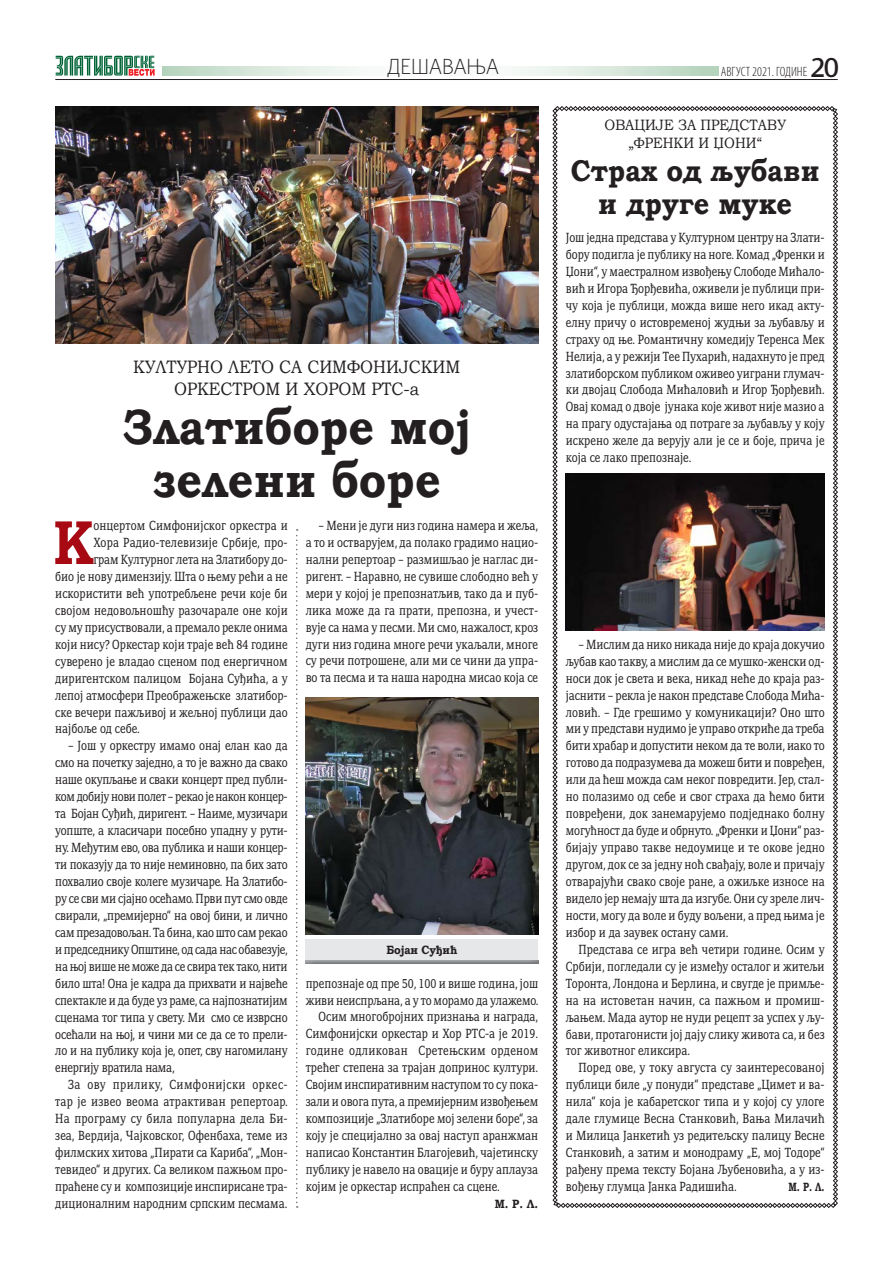
<style>
.page{position:relative;width:893px;height:1263px;background:#fff}
.page>*{position:absolute;margin:0;border:0;box-sizing:border-box;transform-origin:0 0}
.t1{font:700 62.55px "Bookman Old Style";color:#a70a12;scale:.8 1}
.t2{font:700 49.5px/52.5px "Bookman Old Style";color:#231f20;text-align:center;scale:.9 1}
.t3{font:700 30px/33px "Bookman Old Style";color:#231f20;text-align:center;scale:.9 1}
.t4{font:21px "Adamant Sans Pro Th";color:#231f20}
.t5{font:18px/21.6px "Bookman Old Style";color:#231f20;text-align:center;scale:.9 1}
.t6{font:15px/18px "Bookman Old Style";color:#231f20;text-align:center;scale:.9 1}
.t7{font:300 condensed 13.5px "Myriad Pro";color:#231f20}
.t8{font:12.75px/17px "Adamant";color:#231f20;text-align:justify;scale:.8 1}
.t9{font:12.75px "Adamant";letter-spacing:.025em;color:#231f20;scale:.8 1}
.t10{font:700 12px "Bookman Old Style";letter-spacing:-.01em;color:#231f20;scale:.9 1}
.t11{font:700 12px "Bookman Old Style";letter-spacing:-.01em;color:#231f20;scale:.75 1}
.s1{font-family:"Adamant Sans Pro Md";font-weight:400;font-stretch:normal;font-size:27px}
</style>
<div class="page">
<svg style="left:163px;top:67px;width:555px;height:9px"></svg>
<svg style="left:55px;top:55px;width:100px;height:21px"></svg>
<hr style="left:55px;top:79px;width:783px;height:1px;background:#231f20">
<img style="left:306px;top:697px;width:232px;height:237px">
<img style="left:55px;top:106px;width:483px;height:238px">
<svg style="left:552px;top:106px;width:286px;height:1102px"></svg>
<img style="left:566px;top:473px;width:259px;height:158px">
<div style="left:306px;top:939px;width:232px;height:21px;background:#e6e7e9"></div>
<svg style="left:296px;top:529px;width:2px;height:679px"></svg>
<h3 class="t4" style="left:387px;top:55px;width:113px">ДЕШАВАЊА</h3>
<p class="t7" style="left:721px;top:63px;width:120px">АВГУСТ 2021. ГОДИНЕ <span class="s1">20</span></p>
<h3 class="t5" style="left:133px;top:356px;width:365px">КУЛТУРНО ЛЕТО СА СИМФОНИЈСКИМ<br>ОРКЕСТРОМ И ХОРОМ РТС-а</h3>
<h2 class="t2" style="left:123px;top:401px;width:388px">Златиборе мој зелени боре</h2>
<h1 class="t1" style="left:53px;top:497px;width:52px">К</h1>
<p class="t8" style="left:93px;top:517px;width:244px">онцертом Симфонијског оркестра и</p>
<p class="t8" style="left:93px;top:534px;width:244px">Хора Радио-телевизије Србије, про-</p>
<p class="t8" style="left:93px;top:551px;width:244px">грам Културног лета на Златибору до-</p>
<p class="t8" style="left:55px;top:568px;width:292px">био је нову димензију. Шта о њему рећи а не</p>
<p class="t8" style="left:55px;top:585px;width:292px">искористити већ употребљене речи које би</p>
<p class="t8" style="left:55px;top:602px;width:292px">својом недовољношћу разочарале оне који</p>
<p class="t8" style="left:55px;top:619px;width:292px">су му присуствовали, а премало рекле онима</p>
<p class="t8" style="left:55px;top:636px;width:292px">који нису? Оркестар који траје већ 84 године</p>
<p class="t8" style="left:55px;top:653px;width:292px">суверено је владао сценом под енергичном</p>
<p class="t8" style="left:55px;top:670px;width:292px">диригентском палицом Бојана Суђића, а у</p>
<p class="t8" style="left:55px;top:686px;width:292px">лепој атмосфери Преображењске златибор-</p>
<p class="t8" style="left:55px;top:703px;width:292px">ске вечери пажљивој и жељној публици дао</p>
<p class="t8" style="left:55px;top:720px;width:107px">најбоље од себе.</p>
<p class="t8" style="left:55px;top:737px;width:292px;text-indent:13px">– Још у оркестру имамо онај елан као да смо на почетку заједно, а то је важно да свако наше окупљање и сваки концерт пред публи&shy;ком добију нови полет – рекао је након концер&shy;та Бојан Суђић, диригент. – Наиме, музичари уопште, а класичари посебно упадну у рути&shy;ну. Међутим ево, ова публика и наши концер&shy;ти показују да то није неминовно, па бих зато похвалио своје колеге музичаре. На Златибо&shy;ру се сви ми сјајно осећамо. Први пут смо овде свирали, „премијерно“ на овој бини, и лично сам презадовољан. Та бина, као што сам рекао и председнику Општине, од сада нас обавезује, на њој више не може да се свира тек тако, нити било шта! Она је кадра да прихвати и највеће спектакле и да буде уз раме, са најпознатијим сценама тог типа у свету. Ми смо се изврсно осећали на њој, и чини ми се да се то прели&shy;ло и на публику која је, опет, сву нагомилану енергију вратила нама,</p>
<p class="t8" style="left:55px;top:1076px;width:292px;text-indent:13px">За ову прилику, Симфонијски оркес&shy;тар је извео веома атрактиван репертоар.<br>На програму су била популарна дела Би&shy;зеа, Вердија, Чајковског, Офенбаха, теме из филмских хитова „Пирати са Кариба“, „Мон&shy;тевидео“ и других. Са великом пажњом про&shy;праћене су и композиције инспирисане тра&shy;диционалним народним српским песмама.</p>
<p class="t8" style="left:306px;top:517px;width:292px;text-indent:13px">– Мени је дуги низ година намера и жеља, а то и остварујем, да полако градимо нацио&shy;нални репертоар – размишљао је наглас ди&shy;ригент. – Наравно, не сувише слободно већ у мери у којој је препознатљив, тако да и пуб&shy;лика може да га прати, препозна, и учест&shy;вује са нама у песми. Ми смо, нажалост, кроз дуги низ година многе речи укаљали, многе су речи потрошене, али ми се чини да упра&shy;во та песма и та наша народна мисао која се</p>
<p class="t10" style="left:386px;top:941px;width:80px">Бојан Суђић</p>
<p class="t8" style="left:306px;top:974px;width:292px">препознаје од пре 50, 100 и више година, још</p>
<p class="t8" style="left:306px;top:991px;width:292px">живи неиспрљана, а у то морамо да улажемо.</p>
<p class="t8" style="left:318px;top:1008px;width:276px">Осим многобројних признања и награда,</p>
<p class="t8" style="left:306px;top:1025px;width:292px">Симфонијски оркестар и Хор РТС-а је 2019.</p>
<p class="t9" style="left:306px;top:1043px;width:292px">године одликован Сретењским орденом</p>
<p class="t8" style="left:306px;top:1059px;width:292px">трећег степена за трајан допринос култури.</p>
<p class="t8" style="left:306px;top:1076px;width:292px">Својим инспиративним наступом то су пока-</p>
<p class="t8" style="left:306px;top:1093px;width:292px">зали и овога пута, а премијерним извођењем</p>
<p class="t8" style="left:306px;top:1110px;width:292px">композиције „Златиборе мој зелени боре“, за</p>
<p class="t8" style="left:306px;top:1127px;width:292px">коју је специјално за овај наступ аранжман</p>
<p class="t8" style="left:306px;top:1144px;width:292px">написао Константин Благојевић, чајетинску</p>
<p class="t8" style="left:306px;top:1161px;width:292px">публику је навело на овације и буру аплауза</p>
<p class="t8" style="left:306px;top:1178px;width:244px">којим је оркестар испраћен са сцене.</p>
<p class="t10" style="left:495px;top:1195px;width:50px">М. Р. Л.</p>
<p class="t6" style="left:604px;top:116px;width:203px">ОВАЦИЈЕ ЗА ПРЕДСТАВУ „ФРЕНКИ И ЏОНИ“</p>
<h3 class="t3" style="left:571px;top:154px;width:278px">Страх од љубави и друге муке</h3>
<p class="t8" style="left:566px;top:229px;width:325px">Још једна представа у Културном центру на Злати&shy;бору подигла је публику на ноге. Комад „Френки и Џони“, у маестралном извођењу Слободе Мићало&shy;вић и Игора Ђорђевића, оживели је публици при&shy;чу која је публици, можда више него икад акту&shy;елну причу о истовременој жудњи за љубављу и страху од ње. Романтичну комедију Теренса Мек Нелија, а у режији Тее Пухарић, надахнуто је пред златиборском публиком оживео уиграни глумач&shy;ки двојац Слобода Мићаловић и Игор Ђорђевић.<br>Овај комад о двоје јунака које живот није мазио а на прагу одустајања од потраге за љубављу у коју искрено желе да верују али је се и боје, прича је која се лако препознаје.</p>
<p class="t8" style="left:566px;top:636px;width:325px;text-indent:13px">– Мислим да нико никада није до краја докучио љубав као такву, а мислим да се мушко-женски од&shy;носи док је света и века, никад неће до краја раз&shy;јаснити – рекла је након представе Слобода Мића&shy;ловић. – Где грешимо у комуникацији? Оно што ми у представи нудимо је управо откриће да треба бити храбар и допустити неком да те воли, иако то готово да подразумева да можеш бити и повређен, или да ћеш можда сам неког повредити. Јер, стал&shy;но полазимо од себе и свог страха да ћемо бити повређени, док занемарујемо подједнако болну могућност да буде и обрнуто. „Френки и Џони“ раз&shy;бијају управо такве недоумице и те окове једно другом, док се за једну ноћ свађају, воле и причају отварајући свако своје ране, а ожиљке износе на видело јер немају шта да изгубе. Они су зреле лич&shy;ности, могу да воле и буду вољени, а пред њима је избор и да заувек остану сами.</p>
<p class="t8" style="left:566px;top:941px;width:325px;text-indent:13px">Представа се игра већ четири године. Осим у Србији, погледали су је између осталог и житељи Торонта, Лондона и Берлина, и свугде је примље&shy;на на истоветан начин, са пажњом и промиш&shy;љањем. Мада аутор не нуди рецепт за успех у љу&shy;бави, протагонисти јој дају слику живота са, и без тог животног еликсира.</p>
<p class="t8" style="left:566px;top:1059px;width:325px;text-indent:13px">Поред ове, у току августа су заинтересованој публици биле „у понуди“ представе „Цимет и ва&shy;нила“ која је кабаретског типа и у којој су улоге дале глумице Весна Станковић, Вања Милачић и Милица Јанкетић уз редитељску палицу Весне Станковић, а затим и монодраму „Е, мој Тодоре“ рађену према тексту Бојана Љубеновића, а у из&shy;вођењу глумца Јанка Радишића.</p>
<p class="t11" style="left:788px;top:1178px;width:50px">М. Р. Л.</p>
</div>
